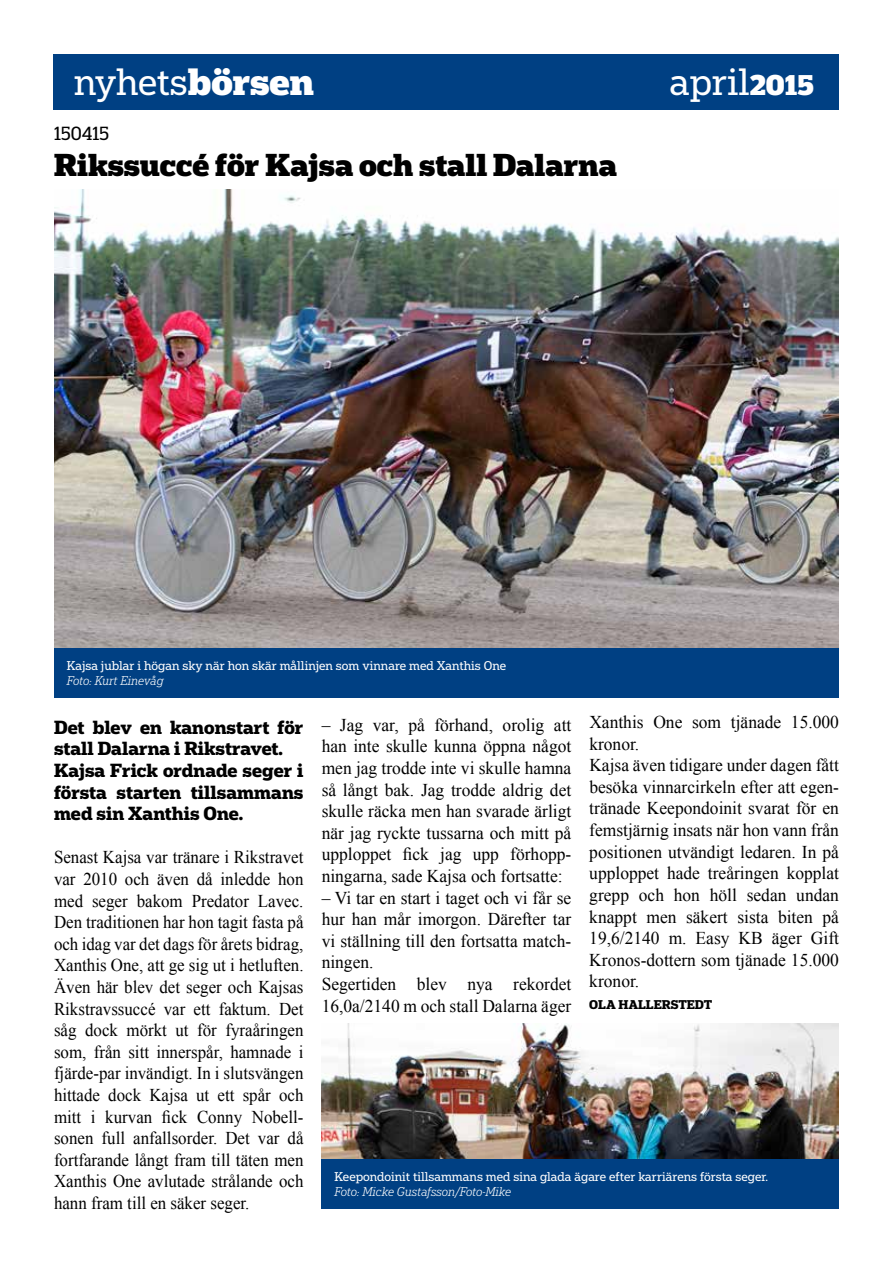
<style>
.page{position:relative;width:893px;height:1263px;background:#fff}
.page>*{position:absolute;margin:0;border:0;box-sizing:border-box;transform-origin:0 0}
.t1{font:36px "Popular";color:#fff}
.t2{font:900 30px "Popular";color:#000}
.t3{font:18px/21.6px "Times New Roman";color:#000}
.t4{font:18px/21.6px "Times New Roman";color:#000;text-align:justify;scale:.94 1}
.t5{font:700 18px/21.6px "Popular";color:#000}
.t6{font:18px "Popular";color:#000}
.t7{font:12px "Popular";color:#fff}
.t8{font:italic 300 12px "Popular";letter-spacing:-.005em;color:#fff}
.t9{font:700 12px "Popular";color:#000}
.s1{font-weight:900}
.s2{font-weight:900;font-size:27px}
</style>
<div class="page">
<div style="left:54px;top:54px;width:785px;height:56px;background:#004083"></div>
<img style="left:54px;top:190px;width:785px;height:458px">
<div style="left:54px;top:648px;width:785px;height:50px;background:#004083"></div>
<img style="left:322px;top:1023px;width:517px;height:136px">
<div style="left:322px;top:1159px;width:517px;height:50px;background:#004083"></div>
<h1 class="t1" style="left:74px;top:59px;width:241px">nyhets<span class="s1">börsen</span></h1>
<h1 class="t1" style="left:670px;top:59px;width:146px">april<span class="s2">2015</span></h1>
<p class="t6" style="left:54px;top:121px;width:56px">150415</p>
<h2 class="t2" style="left:54px;top:145px;width:564px">Rikssuccé för Kajsa och stall Dalarna</h2>
<p class="t7" style="left:67px;top:658px;width:441px">Kajsa jublar i högan sky när hon skär mållinjen som vinnare med Xanthis One</p>
<p class="t8" style="left:67px;top:673px;width:98px">Foto: Kurt Einevåg</p>
<p class="t5" style="left:54px;top:716px;width:251px">Det blev en kanonstart för stall Dalarna i Rikstravet.<br>Kajsa Frick ordnade seger i första starten tillsammans med sin Xanthis One.</p>
<p class="t4" style="left:54px;top:846px;width:267px">Senast Kajsa var tränare i Rikstravet var 2010 och även då inledde hon med seger bakom Predator Lavec.<br>Den traditionen har hon tagit fasta på och idag var det dags för årets bidrag, Xanthis One, att ge sig ut i hetluften.<br>Även här blev det seger och Kajsas Rikstravssuccé var ett faktum. Det såg dock mörkt ut för fyraåringen som, från sitt innerspår, hamnade i fjärde-par invändigt. In i slutsvängen hittade dock Kajsa ut ett spår och mitt i kurvan fick Conny Nobell&shy;sonen full anfallsorder. Det var då fortfarande långt fram till täten men Xanthis One avlutade strålande och hann fram till en säker seger.</p>
<p class="t3" style="left:322px;top:714px;width:251px;text-align:justify">– Jag var, på förhand, orolig att han inte skulle kunna öppna något men jag trodde inte vi skulle hamna så långt bak. Jag trodde aldrig det skulle räcka men han svarade ärligt när jag ryckte tussarna och mitt på upploppet fick jag upp förhopp&shy;ningarna, sade Kajsa och fortsatte:</p>
<p class="t3" style="left:322px;top:886px;width:251px">– Vi tar en start i taget och vi får se hur han mår imorgon. Därefter tar vi ställning till den fortsatta match&shy;ningen.<br>Segertiden blev nya rekordet<br>16,0a/2140 m och stall Dalarna äger</p>
<p class="t3" style="left:589px;top:711px;width:251px">Xanthis One som tjänade 15.000 kronor.<br>Kajsa även tidigare under dagen fått besöka vinnarcirkeln efter att egen&shy;tränade Keepondoinit svarat för en femstjärnig insats när hon vann från positionen utvändigt ledaren. In på upploppet hade treåringen kopplat grepp och hon höll sedan undan knappt men säkert sista biten på<br>19,6/2140 m. Easy KB äger Gift<br>Kronos-dottern som tjänade 15.000 kronor.</p>
<p class="t9" style="left:589px;top:996px;width:125px">OLA HALLERSTEDT</p>
<p class="t7" style="left:334px;top:1169px;width:435px">Keepondoinit tillsammans med sina glada ägare efter karriärens första seger.</p>
<p class="t8" style="left:334px;top:1184px;width:178px">Foto: Micke Gustafsson/Foto-Mike</p>
</div>
